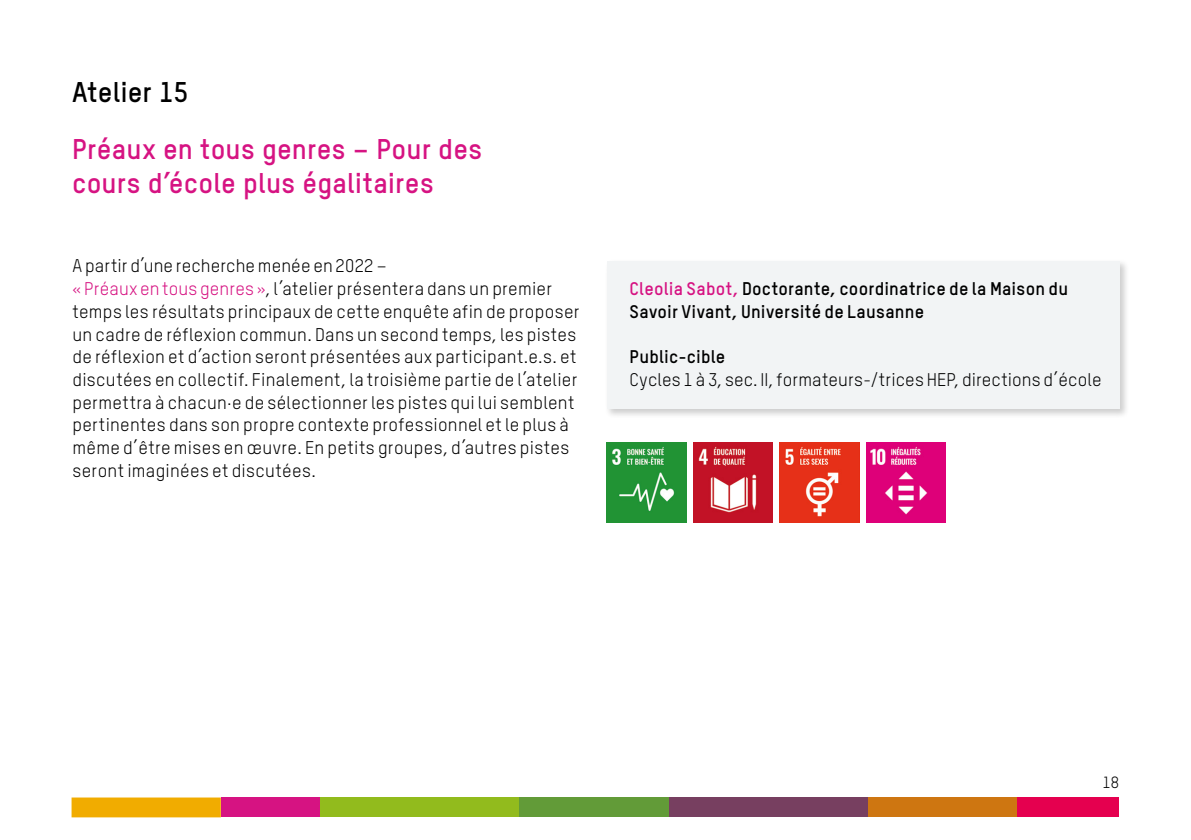
<style>
.page{position:relative;width:1191px;height:840px;background:#fff}
.page>*{position:absolute;margin:0;border:0;box-sizing:border-box;transform-origin:0 0}
.t1{font:700 28px/34px "TSTARPRO";letter-spacing:.01em;color:#d61382}
.t2{font:700 28px "TSTARPRO";letter-spacing:.005em;color:#000}
.t3{font:18px/22.6px "TSTARPRO";letter-spacing:.015em;color:#000}
.t4{font:700 18px/22.6px "TSTARPRO";letter-spacing:.015em;color:#000}
.t5{font:16px "TSTARPRO";color:#000}
.s1{color:#d61382}
</style>
<div class="page">
<div style="left:72px;top:797px;width:149px;height:19px;background:#f1ac00"></div>
<div style="left:221px;top:797px;width:100px;height:19px;background:#d61382"></div>
<div style="left:320px;top:797px;width:200px;height:19px;background:#92bb1d"></div>
<div style="left:519px;top:797px;width:150px;height:19px;background:#629b38"></div>
<div style="left:669px;top:797px;width:199px;height:19px;background:#773f60"></div>
<div style="left:868px;top:797px;width:149px;height:19px;background:#ce7611"></div>
<div style="left:1017px;top:797px;width:102px;height:19px;background:#e5004f"></div>
<img style="left:693px;top:442px;width:79px;height:80px">
<img style="left:607px;top:442px;width:79px;height:80px">
<img style="left:779px;top:442px;width:80px;height:80px">
<img style="left:866px;top:442px;width:79px;height:80px">
<div style="left:604px;top:259px;width:525px;height:160px;background:#000;opacity:.2"></div>
<div style="left:607px;top:261px;width:512px;height:147px;background:#f2f4f5"></div>
<h1 class="t2" style="left:72px;top:74px;width:117px">Atelier 15</h1>
<h1 class="t1" style="left:72px;top:131px;width:411px">Préaux en tous genres – Pour des cours d’école plus égalitaires</h1>
<p class="t3" style="left:72px;top:254px;width:508px">A partir d’une recherche menée en 2022 –<br><span class="s1">« Préaux en tous genres »</span>, l’atelier présentera dans un premier temps les résultats principaux de cette enquête afin de proposer un cadre de réflexion commun. Dans un second temps, les pistes de réflexion et d’action seront présentées aux participant.e.s. et discutées en collectif. Finalement, la troisième partie de l’atelier permettra à chacun·e de sélectionner les pistes qui lui semblent pertinentes dans son propre contexte professionnel et le plus à même d’être mises en œuvre. En petits groupes, d’autres pistes seront imaginées et discutées.</p>
<p class="t4" style="left:629px;top:277px;width:440px"><span class="s1">Cleolia Sabot,</span> Doctorante, coordinatrice de la Maison du<br>Savoir Vivant, Université de Lausanne</p>
<p class="t4" style="left:629px;top:345px;width:97px">Public-cible</p>
<p class="t3" style="left:629px;top:368px;width:473px">Cycles 1 à 3, sec. II, formateurs-/trices HEP, directions d’école</p>
<p class="t5" style="left:1102px;top:771px;width:18px">18</p>
</div>
